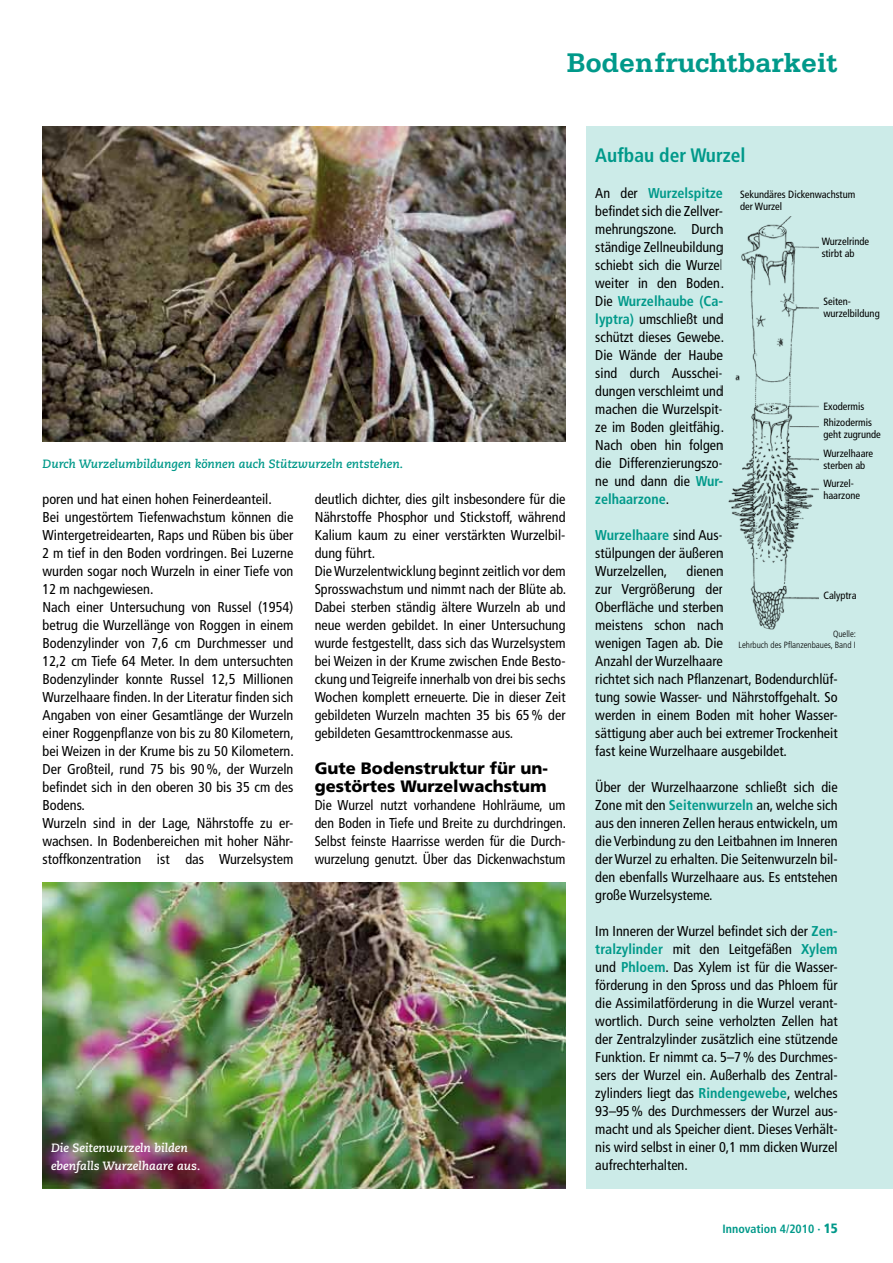
<style>
.page{position:relative;width:893px;height:1263px;background:#fff}
.page>*{position:absolute;margin:0;border:0;box-sizing:border-box;transform-origin:0 0}
.t1{font:700 28.5px "Serifa";color:#00998a}
.t2{font:700 condensed 19.5px "Frutiger";color:#00998a}
.t3{font:900 16.5px/18px "Frutiger";color:#000}
.t4{font:condensed 14.25px/18px "Frutiger";color:#000;text-align:justify}
.t5{font:italic 700 12px "Caecilia";color:#00998a}
.t6{font:italic 700 12px/18px "Caecilia";color:#fff}
.t7{font:700 condensed 12px "Frutiger";color:#00998a}
.t8{font:condensed 10.5px/12px "Frutiger";color:#000}
.t9{font:300 condensed 9px/10.8px "Frutiger";color:#000;text-align:right}
.s1{font-weight:700;color:#00998a}
.s2{font-weight:900;font-size:13.5px}
</style>
<div class="page">
<img style="left:43px;top:126px;width:523px;height:316px">
<img style="left:43px;top:882px;width:523px;height:306px">
<div style="left:587px;top:126px;width:306px;height:1062px;background:#ccebe8"></div>
<img style="left:728px;top:216px;width:91px;height:414px">
<h1 class="t1" style="left:567px;top:46px;width:272px">Bodenfruchtbarkeit</h1>
<p class="t5" style="left:43px;top:457px;width:362px">Durch Wurzelumbildungen können auch Stützwurzeln entstehen.</p>
<p class="t4" style="left:43px;top:490px;width:253px;text-align:left">poren und hat einen hohen Feinerdeanteil.<br>Bei ungestörtem Tiefenwachstum können die Wintergetreidearten, Raps und Rüben bis über 2 m tief in den Boden vordringen. Bei Luzerne wurden sogar noch Wurzeln in einer Tiefe von 12 m nachgewiesen.<br>Nach einer Untersuchung von Russel (1954) betrug die Wurzellänge von Roggen in einem Bodenzylinder von 7,6 cm Durchmesser und 12,2 cm Tiefe 64 Meter. In dem untersuchten Bodenzylinder konnte Russel 12,5 Millionen Wurzelhaare finden. In der Literatur finden sich Angaben von einer Gesamtlänge der Wurzeln einer Roggenpflanze von bis zu 80 Kilometern, bei Weizen in der Krume bis zu 50 Kilometern.<br>Der Großteil, rund 75 bis 90%, der Wurzeln befindet sich in den oberen 30 bis 35 cm des Bodens.<br>Wurzeln sind in der Lage, Nährstoffe zu er&shy;wachsen. In Bodenbereichen mit hoher Nähr&shy;stoffkonzentration ist das Wurzelsystem</p>
<p class="t4" style="left:315px;top:490px;width:253px;text-align:left">deutlich dichter, dies gilt insbesondere für die Nährstoffe Phosphor und Stickstoff, während Kalium kaum zu einer verstärkten Wurzelbil&shy;dung führt.<br>Die Wurzelentwicklung beginnt zeitlich vor dem Sprosswachstum und nimmt nach der Blüte ab.<br>Dabei sterben ständig ältere Wurzeln ab und neue werden gebildet. In einer Untersuchung wurde festgestellt, dass sich das Wurzelsystem bei Weizen in der Krume zwischen Ende Besto&shy;ckung und Teigreife innerhalb von drei bis sechs Wochen komplett erneuerte. Die in dieser Zeit gebildeten Wurzeln machten 35 bis 65% der gebildeten Gesamttrockenmasse aus.</p>
<p class="t3" style="left:315px;top:759px;width:235px">Gute Bodenstruktur für un&shy;gestörtes Wurzelwachstum</p>
<p class="t4" style="left:315px;top:796px;width:253px">Die Wurzel nutzt vorhandene Hohlräume, um den Boden in Tiefe und Breite zu durchdringen.<br>Selbst feinste Haarrisse werden für die Durch&shy;wurzelung genutzt. Über das Dickenwachstum</p>
<p class="t6" style="left:51px;top:1139px;width:151px">Die Seitenwurzeln bilden ebenfalls Wurzelhaare aus.</p>
<h2 class="t2" style="left:595px;top:144px;width:152px">Aufbau der Wurzel</h2>
<p class="t4" style="left:595px;top:184px;width:130px">An der <span class="s1">Wurzelspitze </span>befindet sich die Zellver&shy;mehrungszone. Durch ständige Zellneubildung schiebt sich die Wurzel weiter in den Boden.<br>Die <span class="s1">Wurzelhaube (Ca&shy;lyptra)</span> umschließt und schützt dieses Gewebe.<br>Die Wände der Haube sind durch Ausschei&shy;dungen verschleimt und machen die Wurzelspit&shy;ze im Boden gleitfähig.<br>Nach oben hin folgen die Differenzierungszo&shy;ne und dann die <span class="s1">Wur&shy;zelhaarzone</span>.</p>
<p class="t4" style="left:595px;top:526px;width:129px"><span class="s1">Wurzelhaare</span> sind Aus&shy;stülpungen der äußeren Wurzelzellen,</p>
<p class="t8" style="left:740px;top:189px;width:117px">Sekundäres Dickenwachstum der Wurzel</p>
<p class="t8" style="left:822px;top:235px;width:49px">Wurzelrinde stirbt ab</p>
<p class="t8" style="left:823px;top:295px;width:58px">Seiten&shy;wurzelbildung</p>
<p class="t8" style="left:823px;top:398px;width:50px;line-height:16.6px">Exodermis<br>Rhizodermis</p>
<p class="t8" style="left:823px;top:426px;width:59px;line-height:18.1px">geht zugrunde<br>Wurzelhaare</p>
<p class="t8" style="left:823px;top:456px;width:43px;line-height:18.8px">sterben ab<br>Wurzel-</p>
<p class="t8" style="left:823px;top:490px;width:38px">haarzone</p>
<p class="t4" style="left:595px;top:562px;width:244px;text-align:left;text-indent:91px">dienen<br>zur Vergrößerung der<br>Oberfläche und sterben<br>meistens schon nach<br>wenigen Tagen ab. Die<br>Anzahl der Wurzelhaare<br>richtet sich nach Pflanzenart, Bodendurchlüf&shy;tung sowie Wasser- und Nährstoffgehalt. So werden in einem Boden mit hoher Wasser&shy;sättigung aber auch bei extremer Trockenheit fast keine Wurzelhaare ausgebildet.</p>
<p class="t4" style="left:595px;top:778px;width:244px">Über der Wurzelhaarzone schließt sich die Zone mit den <span class="s1">Seitenwurzeln</span> an, welche sich aus den inneren Zellen heraus entwickeln, um die Verbindung zu den Leitbahnen im Inneren der Wurzel zu erhalten. Die Seitenwurzeln bil&shy;den ebenfalls Wurzelhaare aus. Es entstehen große Wurzelsysteme.</p>
<p class="t4" style="left:595px;top:922px;width:244px">Im Inneren der Wurzel befindet sich der <span class="s1">Zen&shy;tralzylinder</span> mit den Leitgefäßen <span class="s1">Xylem </span>und <span class="s1">Phloem</span>. Das Xylem ist für die Wasser&shy;förderung in den Spross und das Phloem für die Assimilatförderung in die Wurzel verant&shy;wortlich. Durch seine verholzten Zellen hat der Zentralzylinder zusätzlich eine stützende Funktion. Er nimmt ca. 5–7% des Durchmes&shy;sers der Wurzel ein. Außerhalb des Zentral&shy;zylinders liegt das <span class="s1">Rindengewebe</span>, welches 93–95% des Durchmessers der Wurzel aus&shy;macht und als Speicher dient. Dieses Verhält&shy;nis wird selbst in einer 0,1 mm dicken Wurzel aufrechterhalten.</p>
<p class="t8" style="left:823px;top:590px;width:35px">Calyptra</p>
<p class="t9" style="left:739px;top:629px;width:119px">Quelle:<br>Lehrbuch des Pflanzenbaues, Band I</p>
<p class="t7" style="left:723px;top:1222px;width:117px">Innovation 4/2010 · <span class="s2">15</span></p>
</div>
